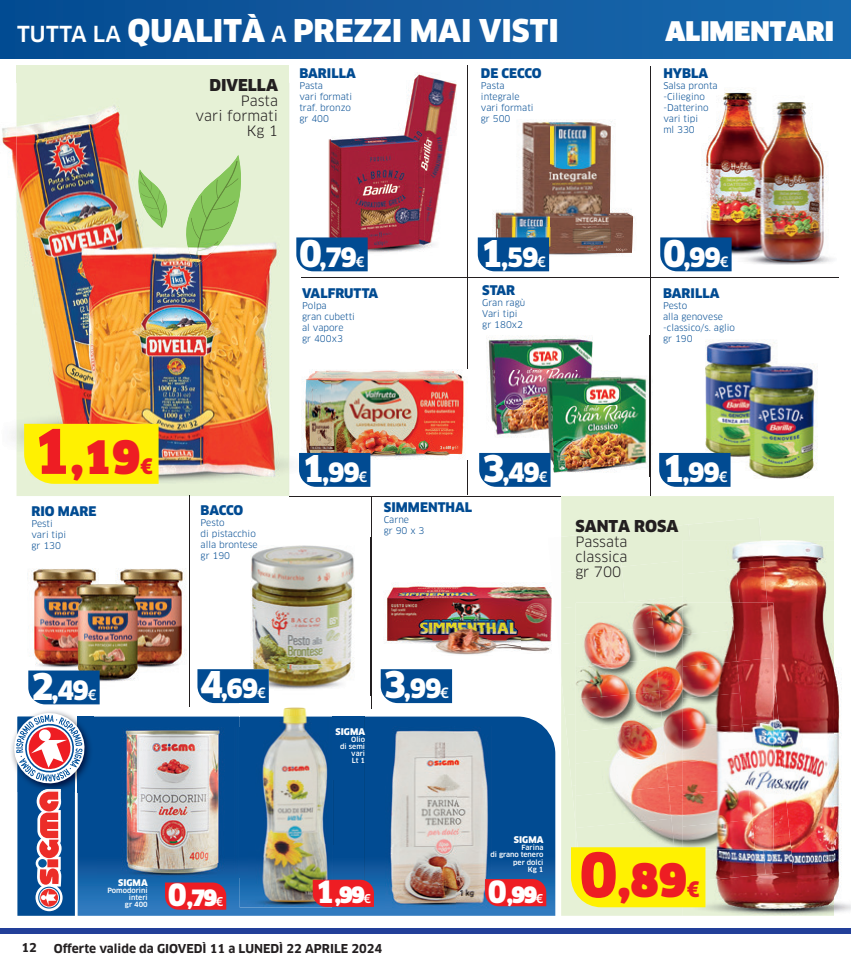
<style>
.page{position:relative;width:851px;height:964px;background:#fff}
.page>*{position:absolute;margin:0;border:0;box-sizing:border-box;transform-origin:0 0}
.t1{font:900 45px "Clan OT";color:#ee1d23}
.t2{font:900 30.7px "Clan";color:#fff}
.t3{font:900 26.4px "Clan";color:#fff}
.t4{font:900 26px "Clan OT";letter-spacing:-.05em;color:#fff}
.t5{font:900 22px "Clan OT";color:#fff}
.t6{font:900 16px "Clan OT";color:#231f20}
.t7{font:14px/15px "Clan OT";color:#231f20;text-align:right}
.t8{font:900 13px "Clan OT";color:#014b92}
.t9{font:700 12px "Clan OT";color:#231f20}
.t10{font:9px/11px "Clan OT";color:#014b92}
.t11{font:900 9px "Clan OT";color:#fff}
.t12{font:500 7px/7px "Clan OT";color:#fff;text-align:right}
.s1{font-family:"Clan OT";font-weight:500;font-size:21.6px}
.s2{font-size:60px}
.s3{font-size:21px}
.s4{font-size:36px}
.s5{font-weight:500;font-size:14px}
.s6{font-size:30px}
.s7{font-weight:500;font-size:12px}
</style>
<div class="page">
<div style="left:0;top:928px;width:850px;height:6px;background:#223f99"></div>
<div style="left:0;top:0;width:850px;height:58px;background:linear-gradient(to right,#074b91,#1a69ae)"></div>
<div style="left:17px;top:65px;width:272px;height:18px;background:#e6f1d6"></div>
<div style="left:561px;top:496px;width:272px;height:420px;background:#e6f1d6"></div>
<svg style="left:87px;top:716px;width:468px;height:200px;background:#145ca0"></svg>
<img style="left:87px;top:716px;width:6px;height:76px">
<svg style="left:12px;top:711px;width:75px;height:205px"></svg>
<hr style="left:467px;top:65px;width:1px;height:430px;background:#231f20">
<hr style="left:649px;top:66px;width:1px;height:430px;background:#231f20">
<hr style="left:302px;top:278px;width:536px;height:1px;background:#231f20">
<hr style="left:289px;top:496px;width:272px;height:1px;background:#231f20">
<hr style="left:190px;top:495px;width:1px;height:212px;background:#231f20">
<hr style="left:371px;top:497px;width:1px;height:211px;background:#231f20">
<img style="left:2px;top:83px;width:15px;height:413px">
<img style="left:289px;top:83px;width:42px;height:413px">
<img style="left:17px;top:83px;width:272px;height:413px">
<svg style="left:178px;top:155px;width:69px;height:111px;background:#c5cc9c"></svg>
<img style="left:215px;top:180px;width:3px;height:19px">
<img style="left:211px;top:201px;width:24px;height:9px">
<img style="left:202px;top:222px;width:27px;height:8px">
<img style="left:197px;top:241px;width:21px;height:10px">
<img style="left:200px;top:196px;width:7px;height:23px">
<img style="left:191px;top:218px;width:9px;height:21px">
<svg style="left:135px;top:169px;width:36px;height:59px;background:#b9db9d"></svg>
<svg style="left:302px;top:278px;width:29px;height:1px"></svg>
<div style="left:24px;top:424px;width:134px;height:60px;background:#fff101"></div>
<div style="left:561px;top:531px;width:57px;height:35px;background:#e4efd4"></div>
<div style="left:618px;top:524px;width:70px;height:42px;background:#e4efd4"></div>
<div style="left:688px;top:518px;width:73px;height:22px;background:#e4efd4"></div>
<div style="left:561px;top:566px;width:60px;height:36px;background:#e4efd4"></div>
<div style="left:621px;top:561px;width:61px;height:41px;background:#e4efd4"></div>
<img style="left:561px;top:602px;width:64px;height:40px">
<img style="left:625px;top:596px;width:57px;height:7px">
<img style="left:561px;top:642px;width:14px;height:73px">
<img style="left:565px;top:714px;width:10px;height:72px">
<img style="left:571px;top:785px;width:4px;height:62px">
<img style="left:575px;top:603px;width:75px;height:24px">
<img style="left:650px;top:603px;width:32px;height:86px">
<img style="left:575px;top:627px;width:81px;height:32px">
<img style="left:575px;top:659px;width:84px;height:32px">
<img style="left:575px;top:691px;width:84px;height:32px">
<img style="left:659px;top:689px;width:23px;height:96px">
<img style="left:575px;top:723px;width:90px;height:32px">
<img style="left:575px;top:755px;width:93px;height:32px">
<img style="left:575px;top:787px;width:93px;height:31px">
<img style="left:668px;top:785px;width:14px;height:62px">
<img style="left:575px;top:818px;width:99px;height:29px">
<img style="left:833px;top:540px;width:17px;height:376px">
<img style="left:682px;top:540px;width:151px;height:376px">
<img style="left:682px;top:540px;width:81px;height:29px">
<img style="left:682px;top:569px;width:54px;height:34px">
<img style="left:736px;top:566px;width:37px;height:92px">
<img style="left:773px;top:668px;width:10px;height:102px">
<img style="left:765px;top:770px;width:28px;height:104px">
<img style="left:705px;top:850px;width:60px;height:32px">
<img style="left:682px;top:603px;width:49px;height:26px">
<img style="left:731px;top:603px;width:41px;height:55px">
<img style="left:682px;top:629px;width:54px;height:32px">
<img style="left:682px;top:661px;width:54px;height:32px">
<img style="left:736px;top:658px;width:37px;height:64px">
<img style="left:682px;top:693px;width:61px;height:32px">
<img style="left:682px;top:725px;width:60px;height:31px">
<img style="left:742px;top:722px;width:31px;height:64px">
<img style="left:682px;top:756px;width:67px;height:32px">
<img style="left:682px;top:788px;width:67px;height:32px">
<img style="left:749px;top:786px;width:24px;height:64px">
<img style="left:682px;top:820px;width:73px;height:30px">
<div style="left:571px;top:847px;width:134px;height:60px;background:#fff101"></div>
<img style="left:331px;top:74px;width:93px;height:90px">
<img style="left:424px;top:73px;width:33px;height:175px">
<img style="left:331px;top:164px;width:94px;height:92px">
<img style="left:318px;top:83px;width:13px;height:154px">
<div style="left:296px;top:237px;width:71px;height:34px;background:#014b92"></div>
<img style="left:486px;top:336px;width:167px;height:140px">
<img style="left:649px;top:336px;width:1px;height:140px">
<div style="left:479px;top:453px;width:71px;height:34px;background:#014b92"></div>
<img style="left:492px;top:120px;width:142px;height:136px">
<div style="left:477px;top:237px;width:72px;height:34px;background:#014b92"></div>
<img style="left:689px;top:339px;width:129px;height:147px">
<div style="left:659px;top:453px;width:71px;height:34px;background:#014b92"></div>
<img style="left:701px;top:89px;width:132px;height:176px">
<div style="left:660px;top:237px;width:71px;height:34px;background:#014b92"></div>
<img style="left:250px;top:538px;width:121px;height:158px">
<svg style="left:197px;top:669px;width:72px;height:34px;background:#0b5296"></svg>
<img style="left:302px;top:369px;width:163px;height:90px">
<div style="left:299px;top:453px;width:71px;height:34px;background:#014b92"></div>
<img style="left:27px;top:561px;width:163px;height:128px">
<img style="left:190px;top:561px;width:1px;height:128px">
<svg style="left:28px;top:670px;width:72px;height:34px;background:#0c5295"></svg>
<img style="left:384px;top:583px;width:168px;height:72px">
<img style="left:551px;top:583px;width:1px;height:19px">
<svg style="left:380px;top:669px;width:72px;height:34px;background:#0b5296"></svg>
<img style="left:98px;top:727px;width:150px;height:150px">
<svg style="left:165px;top:882px;width:61px;height:27px;background:#e0222b"></svg>
<img style="left:283px;top:707px;width:24px;height:9px">
<img style="left:240px;top:716px;width:93px;height:64px">
<img style="left:333px;top:716px;width:31px;height:164px">
<img style="left:248px;top:780px;width:85px;height:64px">
<img style="left:240px;top:844px;width:93px;height:63px">
<svg style="left:313px;top:880px;width:61px;height:27px;background:#e42029"></svg>
<img style="left:385px;top:726px;width:107px;height:181px">
<svg style="left:485px;top:879px;width:61px;height:27px;background:#e32029"></svg>
<h2 class="t2" style="left:17px;top:13px;width:543px"><span class="s1">TUTTA LA</span> QUALITÀ <span class="s1">A</span> PREZZI MAI VISTI</h2>
<h3 class="t3" style="left:665px;top:16px;width:170px">ALIMENTARI</h3>
<h3 class="t6" style="left:209px;top:75px;width:70px">DIVELLA</h3>
<h3 class="t7" style="left:195px;top:93px;width:84px">Pasta<br>vari formati<br>Kg 1</h3>
<h3 class="t8" style="left:299px;top:66px;width:58px">BARILLA</h3>
<p class="t10" style="left:299px;top:80px;width:54px">Pasta<br>vari formati traf. bronzo gr 400</p>
<h3 class="t8" style="left:481px;top:66px;width:62px">DE CECCO</h3>
<p class="t10" style="left:481px;top:80px;width:54px">Pasta integrale vari formati gr 500</p>
<h3 class="t8" style="left:663px;top:66px;width:46px">HYBLA</h3>
<p class="t10" style="left:663px;top:80px;width:56px">Salsa pronta -Ciliegino -Datterino vari tipi<br>ml 330</p>
<h1 class="t1" style="left:33px;top:432px;width:122px"><span class="s2">1</span>,19<span class="s3">€</span></h1>
<h3 class="t8" style="left:31px;top:503px;width:67px">RIO MARE</h3>
<p class="t10" style="left:31px;top:518px;width:36px">Pesti vari tipi gr 130</p>
<h3 class="t4" style="left:299px;top:241px;width:67px"><span class="s4">0</span>,79<span class="s5">€</span></h3>
<h3 class="t8" style="left:302px;top:285px;width:78px">VALFRUTTA</h3>
<p class="t10" style="left:302px;top:300px;width:54px">Polpa<br>gran cubetti al vapore<br>gr 400x3</p>
<h3 class="t4" style="left:480px;top:241px;width:67px"><span class="s4">1</span>,59<span class="s5">€</span></h3>
<h3 class="t8" style="left:482px;top:283px;width:34px">STAR</h3>
<p class="t10" style="left:482px;top:297px;width:44px">Gran ragù<br>Vari tipi gr 180x2</p>
<h3 class="t4" style="left:663px;top:241px;width:67px"><span class="s4">0</span>,99<span class="s5">€</span></h3>
<h3 class="t8" style="left:663px;top:285px;width:58px">BARILLA</h3>
<p class="t10" style="left:663px;top:300px;width:73px">Pesto<br>alla genovese -classico/s. aglio gr 190</p>
<h3 class="t8" style="left:200px;top:502px;width:44px">BACCO</h3>
<p class="t10" style="left:200px;top:517px;width:59px">Pesto<br>di pistacchio alla brontese gr 190</p>
<h3 class="t4" style="left:302px;top:457px;width:67px"><span class="s4">1</span>,99<span class="s5">€</span></h3>
<h3 class="t8" style="left:384px;top:499px;width:90px">SIMMENTHAL</h3>
<p class="t10" style="left:384px;top:514px;width:42px">Carne<br>gr 90 x 3</p>
<h3 class="t4" style="left:482px;top:457px;width:67px"><span class="s4">3</span>,49<span class="s5">€</span></h3>
<h3 class="t4" style="left:662px;top:457px;width:67px"><span class="s4">1</span>,99<span class="s5">€</span></h3>
<h3 class="t6" style="left:575px;top:517px;width:105px">SANTA ROSA</h3>
<h3 class="t7" style="left:575px;top:534px;width:54px;text-align:justify">Passata classica gr 700</h3>
<h3 class="t4" style="left:31px;top:674px;width:67px"><span class="s4">2</span>,49<span class="s5">€</span></h3>
<h3 class="t4" style="left:200px;top:673px;width:67px"><span class="s4">4</span>,69<span class="s5">€</span></h3>
<p class="t11" style="left:118px;top:877px;width:31px">SIGMA</p>
<p class="t12" style="left:107px;top:887px;width:42px">Pomodorini interi<br>gr 400</p>
<h3 class="t5" style="left:168px;top:885px;width:57px"><span class="s6">0</span>,79<span class="s7">€</span></h3>
<p class="t11" style="left:335px;top:726px;width:31px">SIGMA</p>
<p class="t12" style="left:340px;top:736px;width:26px">Olio<br>di semi vari<br>Lt 1</p>
<h3 class="t4" style="left:383px;top:673px;width:67px"><span class="s4">3</span>,99<span class="s5">€</span></h3>
<h3 class="t5" style="left:315px;top:883px;width:57px"><span class="s6">1</span>,99<span class="s7">€</span></h3>
<h3 class="t9" style="left:21px;top:940px;width:17px">12</h3>
<h3 class="t9" style="left:54px;top:942px;width:330px">Offerte valide da GIOVEDÌ 11 a LUNEDÌ 22 APRILE 2024</h3>
<p class="t11" style="left:514px;top:835px;width:31px">SIGMA</p>
<p class="t12" style="left:490px;top:844px;width:54px">Farina<br>di grano tenero per dolci<br>Kg 1</p>
<h3 class="t5" style="left:488px;top:882px;width:57px"><span class="s6">0</span>,99<span class="s7">€</span></h3>
<h1 class="t1" style="left:579px;top:855px;width:122px"><span class="s2">0</span>,89<span class="s3">€</span></h1>
</div>
